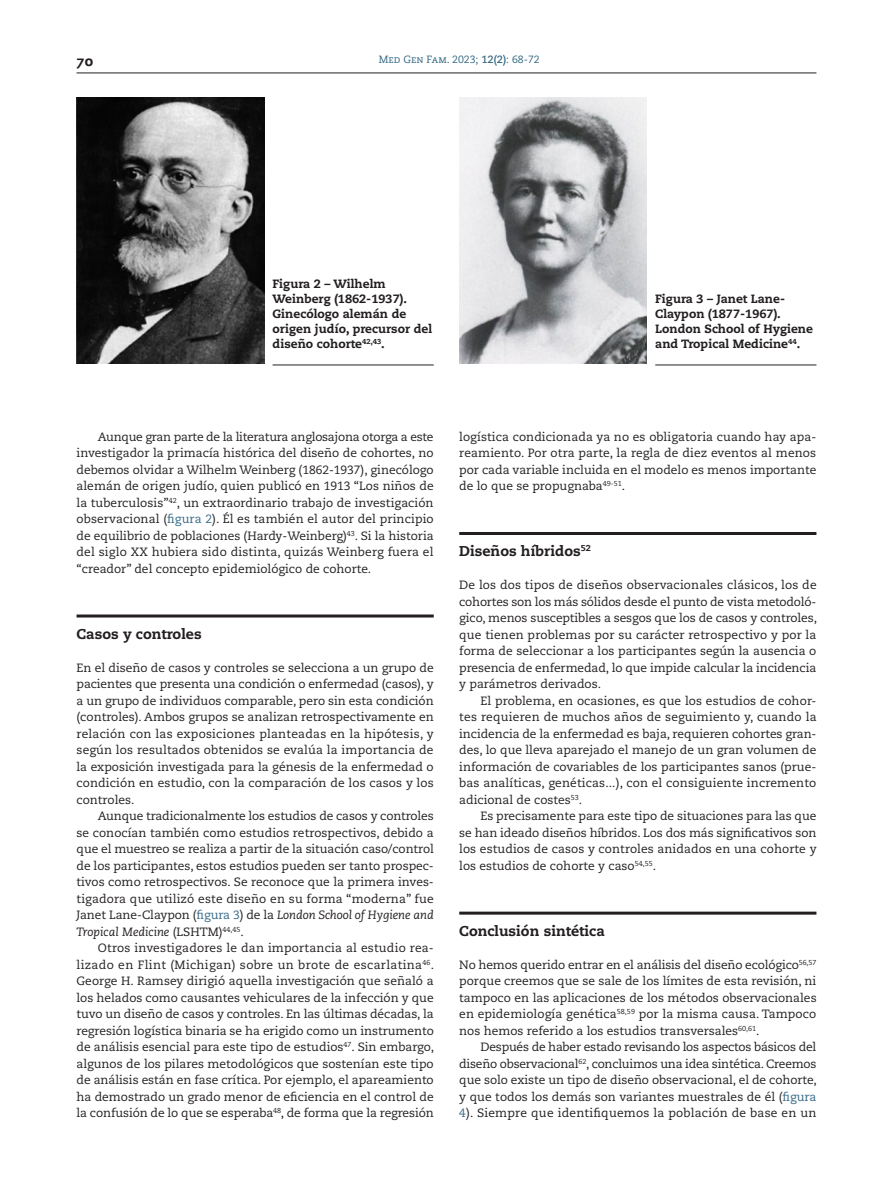
<style>
.page{position:relative;width:893px;height:1191px;background:#fff}
.page>*{position:absolute;margin:0;border:0;box-sizing:border-box;transform-origin:0 0}
.parr_1{font:800 14.25px "Caecilia LT Std";color:#231f20}
.tx{font:12px/16.5px "Caecilia LT Std";color:#231f20;text-align:justify}
.tx_1ª_lin{font:12px/16.5px "Caecilia LT Std";color:#231f20;text-align:justify}
.fig_pie{font:800 12px/15px "Caecilia LT Std";color:#231f20}
.t1{font:10.5px "Caecilia LT Std";color:#366986}
.s1{font-weight:700}
.s2{color:#366986}
.s3{font-style:italic}
</style>
<div class="page">
<hr style="left:77px;top:73px;width:739px;height:1px;background:#231f20">
<hr style="left:77px;top:614px;width:357px;height:3px;background:#231f20">
<hr style="left:459px;top:532px;width:357px;height:3px;background:#231f20">
<hr style="left:459px;top:911px;width:357px;height:3px;background:#231f20">
<hr style="left:273px;top:365px;width:161px;height:1px;background:#231f20">
<hr style="left:655px;top:365px;width:161px;height:1px;background:#231f20">
<img style="left:77px;top:98px;width:187px;height:265px">
<img style="left:459px;top:98px;width:188px;height:265px">
<p class="parr_1" style="left:77px;top:52px;width:18px">70</p>
<p class="t1" style="left:379px;top:53px;width:162px">Med Gen Fam. 2023; <span class="s1">12(2)</span>: 68-72</p>
<p class="fig_pie" style="left:273px;top:276px;width:161px">Figura 2 – Wilhelm<br>Weinberg (1862-1937).<br>Ginecólogo alemán de origen judío, precursor del diseño cohorte<sup>42,43</sup>.</p>
<p class="fig_pie" style="left:655px;top:291px;width:159px">Figura 3 – Janet Lane-<br>Claypon (1877-1967).<br>London School of Hygiene and Tropical Medicine<sup>44</sup>.</p>
<p class="tx" style="left:77px;top:428px;width:359px;text-indent:21px">Aunque gran parte de la literatura anglosajona otorga a este investigador la primacía histórica del diseño de cohortes, no debemos olvidar a Wilhelm Weinberg (1862-1937), ginecólogo alemán de origen judío, quien publicó en 1913 “Los niños de la tuberculosis”<sup>42</sup>, un extraordinario trabajo de investigación observacional (<span class="s2">figura 2</span>). Él es también el autor del principio de equilibrio de poblaciones (Hardy-Weinberg)<sup>43</sup>. Si la historia del siglo XX hubiera sido distinta, quizás Weinberg fuera el “creador” del concepto epidemiológico de cohorte.</p>
<p class="parr_1" style="left:77px;top:625px;width:127px">Casos y controles</p>
<p class="tx_1ª_lin" style="left:77px;top:659px;width:359px">En el diseño de casos y controles se selecciona a un grupo de pacientes que presenta una condición o enfermedad (casos), y a un grupo de individuos comparable, pero sin esta condición (controles). Ambos grupos se analizan retrospectivamente en relación con las exposiciones planteadas en la hipótesis, y según los resultados obtenidos se evalúa la importancia de la exposición investigada para la génesis de la enfermedad o condición en estudio, con la comparación de los casos y los controles.</p>
<p class="tx" style="left:77px;top:808px;width:359px;text-indent:21px">Aunque tradicionalmente los estudios de casos y controles se conocían también como estudios retrospectivos, debido a que el muestreo se realiza a partir de la situación caso/control de los participantes, estos estudios pueden ser tanto prospec&shy;tivos como retrospectivos. Se reconoce que la primera inves&shy;tigadora que utilizó este diseño en su forma “moderna” fue Janet Lane-Claypon (<span class="s2">figura 3</span>) de la <span class="s3">London School of Hygiene and Tropical Medicine</span> (LSHTM)<sup>44,45</sup>.</p>
<p class="tx" style="left:77px;top:940px;width:359px;text-indent:21px">Otros investigadores le dan importancia al estudio rea&shy;lizado en Flint (Michigan) sobre un brote de escarlatina<sup>46</sup>.<br>George H. Ramsey dirigió aquella investigación que señaló a los helados como causantes vehiculares de la infección y que tuvo un diseño de casos y controles. En las últimas décadas, la regresión logística binaria se ha erigido como un instrumento de análisis esencial para este tipo de estudios<sup>47</sup>. Sin embargo, algunos de los pilares metodológicos que sostenían este tipo de análisis están en fase crítica. Por ejemplo, el apareamiento ha demostrado un grado menor de eficiencia en el control de la confusión de lo que se esperaba<sup>48</sup>, de forma que la regresión</p>
<p class="tx" style="left:459px;top:428px;width:359px">logística condicionada ya no es obligatoria cuando hay apa&shy;reamiento. Por otra parte, la regla de diez eventos al menos por cada variable incluida en el modelo es menos importante de lo que se propugnaba<sup>49-51</sup>.</p>
<p class="parr_1" style="left:459px;top:542px;width:133px">Diseños híbridos<sup>52</sup></p>
<p class="tx_1ª_lin" style="left:459px;top:577px;width:359px">De los dos tipos de diseños observacionales clásicos, los de cohortes son los más sólidos desde el punto de vista metodoló&shy;gico, menos susceptibles a sesgos que los de casos y controles, que tienen problemas por su carácter retrospectivo y por la forma de seleccionar a los participantes según la ausencia o presencia de enfermedad, lo que impide calcular la incidencia y parámetros derivados.</p>
<p class="tx" style="left:459px;top:692px;width:359px;text-indent:21px">El problema, en ocasiones, es que los estudios de cohor&shy;tes requieren de muchos años de seguimiento y, cuando la incidencia de la enfermedad es baja, requieren cohortes gran&shy;des, lo que lleva aparejado el manejo de un gran volumen de información de covariables de los participantes sanos (prue&shy;bas analíticas, genéticas...), con el consiguiente incremento adicional de costes<sup>53</sup>.</p>
<p class="tx" style="left:459px;top:808px;width:359px;text-indent:21px">Es precisamente para este tipo de situaciones para las que se han ideado diseños híbridos. Los dos más significativos son los estudios de casos y controles anidados en una cohorte y los estudios de cohorte y caso<sup>54,55</sup>.</p>
<p class="parr_1" style="left:459px;top:922px;width:147px">Conclusión sintética</p>
<p class="tx_1ª_lin" style="left:459px;top:956px;width:359px">No hemos querido entrar en el análisis del diseño ecológico<sup>56,57 </sup>porque creemos que se sale de los límites de esta revisión, ni tampoco en las aplicaciones de los métodos observacionales en epidemiología genética<sup>58,59</sup> por la misma causa. Tampoco nos hemos referido a los estudios transversales<sup>60,61</sup>.</p>
<p class="tx" style="left:459px;top:1039px;width:359px;text-indent:21px">Después de haber estado revisando los aspectos básicos del diseño observacional<sup>62</sup>, concluimos una idea sintética. Creemos que solo existe un tipo de diseño observacional, el de cohorte, y que todos los demás son variantes muestrales de él (<span class="s2">figura 4</span>). Siempre que identifiquemos la población de base en un</p>
</div>
